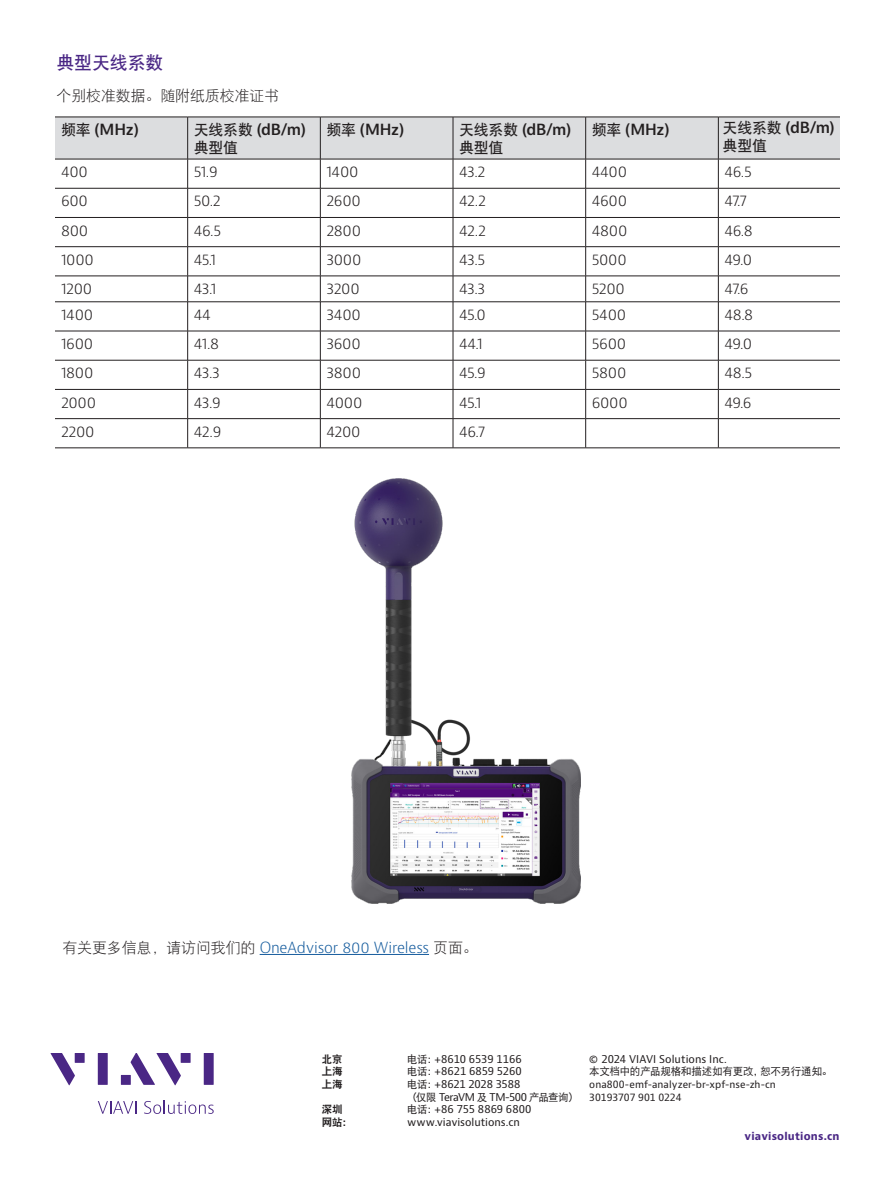
<style>
.page{position:relative;width:893px;height:1191px;background:#fff}
.page>*{position:absolute;margin:0;border:0;box-sizing:border-box;transform-origin:0 0}
.H2_Heading_Purple_12_16{font:18px "DFP Hei W7";letter-spacing:-.01em;color:#4a2785}
.Table_Copy{font:300 15px "Bernino Sans";letter-spacing:-.035em;color:#231f20}
.TH{font:15px/18px "DFP Hei W7";letter-spacing:-.015em;color:#231f20}
.P_10_16{font:300 15px "Bernino Sans";letter-spacing:-.01em;color:#175d9e}
.TH-2{font:600 15px "Bernino Sans";letter-spacing:-.015em;color:#231f20}
.P_10_16-2{font:15px "DFP Hei W3";letter-spacing:-.01em;color:#231f20}
.t1{font:10.5px "Bernino Sans";letter-spacing:-.005em;color:#231f20}
.t2{font:10.5px/12.6px "Bernino Sans";letter-spacing:-.035em;color:#231f20}
.t3{font:10.5px "DFP Hei W5";letter-spacing:-.02em;color:#231f20}
.t4{font:700 10.5px "Bernino Sans";letter-spacing:.02em;color:#4a2785}
.t5{font:10.5px "DFP Hei W9";letter-spacing:-.005em;color:#231f20}
.t6{font:9.75px/12.6px "Bernino Sans";letter-spacing:.01em;color:#231f20}
.s1{font-family:"DFP Hei W7";font-weight:400}
.s2{font-family:"Bernino Sans";font-weight:600}
.s3{font-family:"DFP Hei W3";font-weight:400;color:#231f20}
.s4{font-family:"DFP Hei W5"}
</style>
<div class="page">
<svg style="left:51px;top:1053px;width:34px;height:32px"></svg>
<svg style="left:98px;top:1053px;width:10px;height:31px"></svg>
<svg style="left:204px;top:1053px;width:10px;height:31px"></svg>
<svg style="left:131px;top:1053px;width:60px;height:32px"></svg>
<div style="left:121px;top:1075px;width:10px;height:9px;background:#4a2785"></div>
<svg style="left:98px;top:1101px;width:38px;height:12px"></svg>
<svg style="left:144px;top:1100px;width:70px;height:14px"></svg>
<svg style="left:55px;top:117px;width:785px;height:330px"></svg>
<hr style="left:55px;top:447px;width:133px;height:1px;background:#231f20">
<hr style="left:188px;top:447px;width:132px;height:1px;background:#231f20">
<hr style="left:320px;top:447px;width:133px;height:1px;background:#231f20">
<hr style="left:453px;top:447px;width:133px;height:1px;background:#231f20">
<hr style="left:586px;top:447px;width:132px;height:1px;background:#231f20">
<hr style="left:718px;top:447px;width:122px;height:1px;background:#231f20">
<hr style="left:260px;top:954px;width:169px;height:1px;background:#175d9e">
<img style="left:351px;top:479px;width:229px;height:424px">
<p class="H2_Heading_Purple_12_16" style="left:56px;top:53px;width:109px">典型天线系数</p>
<p class="P_10_16-2" style="left:56px;top:88px;width:224px">个别校准数据。随附纸质校准证书</p>
<p class="TH-2" style="left:61px;top:120px;width:79px"><span class="s1">频率</span> (MHz)</p>
<p class="TH" style="left:194px;top:121px;width:114px">天线系数 <span class="s2">(dB/m)</span>典型值</p>
<p class="TH-2" style="left:326px;top:120px;width:79px"><span class="s1">频率</span> (MHz)</p>
<p class="TH" style="left:459px;top:121px;width:114px">天线系数 <span class="s2">(dB/m)</span>典型值</p>
<p class="TH-2" style="left:592px;top:120px;width:79px"><span class="s1">频率</span> (MHz)</p>
<p class="TH" style="left:723px;top:119px;width:114px">天线系数 <span class="s2">(dB/m)</span>典型值</p>
<p class="Table_Copy" style="left:61px;top:162px;width:28px">400</p>
<p class="Table_Copy" style="left:194px;top:162px;width:26px">51.9</p>
<p class="Table_Copy" style="left:326px;top:162px;width:34px">1400</p>
<p class="Table_Copy" style="left:459px;top:162px;width:28px">43.2</p>
<p class="Table_Copy" style="left:592px;top:162px;width:37px">4400</p>
<p class="Table_Copy" style="left:724px;top:162px;width:29px">46.5</p>
<p class="Table_Copy" style="left:61px;top:191px;width:28px">600</p>
<p class="Table_Copy" style="left:194px;top:191px;width:29px">50.2</p>
<p class="Table_Copy" style="left:326px;top:191px;width:36px">2600</p>
<p class="Table_Copy" style="left:459px;top:191px;width:29px">42.2</p>
<p class="Table_Copy" style="left:592px;top:191px;width:37px">4600</p>
<p class="Table_Copy" style="left:724px;top:191px;width:24px">47.7</p>
<p class="Table_Copy" style="left:61px;top:220px;width:29px">800</p>
<p class="Table_Copy" style="left:194px;top:220px;width:29px">46.5</p>
<p class="Table_Copy" style="left:326px;top:220px;width:36px">2800</p>
<p class="Table_Copy" style="left:459px;top:220px;width:29px">42.2</p>
<p class="Table_Copy" style="left:592px;top:220px;width:37px">4800</p>
<p class="Table_Copy" style="left:724px;top:220px;width:30px">46.8</p>
<p class="Table_Copy" style="left:61px;top:249px;width:34px">1000</p>
<p class="Table_Copy" style="left:194px;top:249px;width:24px">45.1</p>
<p class="Table_Copy" style="left:326px;top:249px;width:37px">3000</p>
<p class="Table_Copy" style="left:459px;top:249px;width:28px">43.5</p>
<p class="Table_Copy" style="left:592px;top:249px;width:37px">5000</p>
<p class="Table_Copy" style="left:724px;top:249px;width:29px">49.0</p>
<p class="Table_Copy" style="left:61px;top:279px;width:33px">1200</p>
<p class="Table_Copy" style="left:194px;top:279px;width:24px">43.1</p>
<p class="Table_Copy" style="left:326px;top:279px;width:35px">3200</p>
<p class="Table_Copy" style="left:459px;top:279px;width:28px">43.3</p>
<p class="Table_Copy" style="left:592px;top:279px;width:35px">5200</p>
<p class="Table_Copy" style="left:724px;top:279px;width:26px">47.6</p>
<p class="Table_Copy" style="left:61px;top:304px;width:34px">1400</p>
<p class="Table_Copy" style="left:194px;top:304px;width:19px">44</p>
<p class="Table_Copy" style="left:326px;top:304px;width:36px">3400</p>
<p class="Table_Copy" style="left:459px;top:304px;width:28px">45.0</p>
<p class="Table_Copy" style="left:592px;top:304px;width:36px">5400</p>
<p class="Table_Copy" style="left:724px;top:304px;width:30px">48.8</p>
<p class="Table_Copy" style="left:61px;top:334px;width:34px">1600</p>
<p class="Table_Copy" style="left:194px;top:334px;width:27px">41.8</p>
<p class="Table_Copy" style="left:326px;top:334px;width:36px">3600</p>
<p class="Table_Copy" style="left:459px;top:334px;width:25px">44.1</p>
<p class="Table_Copy" style="left:592px;top:334px;width:36px">5600</p>
<p class="Table_Copy" style="left:724px;top:334px;width:29px">49.0</p>
<p class="Table_Copy" style="left:61px;top:363px;width:34px">1800</p>
<p class="Table_Copy" style="left:194px;top:363px;width:28px">43.3</p>
<p class="Table_Copy" style="left:326px;top:363px;width:36px">3800</p>
<p class="Table_Copy" style="left:459px;top:363px;width:28px">45.9</p>
<p class="Table_Copy" style="left:592px;top:363px;width:36px">5800</p>
<p class="Table_Copy" style="left:724px;top:363px;width:29px">48.5</p>
<p class="Table_Copy" style="left:61px;top:392px;width:37px">2000</p>
<p class="Table_Copy" style="left:194px;top:392px;width:29px">43.9</p>
<p class="Table_Copy" style="left:326px;top:392px;width:38px">4000</p>
<p class="Table_Copy" style="left:459px;top:392px;width:24px">45.1</p>
<p class="Table_Copy" style="left:592px;top:392px;width:38px">6000</p>
<p class="Table_Copy" style="left:724px;top:392px;width:29px">49.6</p>
<p class="Table_Copy" style="left:61px;top:421px;width:35px">2200</p>
<p class="Table_Copy" style="left:194px;top:421px;width:29px">42.9</p>
<p class="Table_Copy" style="left:326px;top:421px;width:36px">4200</p>
<p class="Table_Copy" style="left:459px;top:421px;width:28px">46.7</p>
<p class="P_10_16" style="left:62px;top:937px;width:417px"><span class="s3">有关更多信息，请访问我们的</span> OneAdvisor 800 Wireless <span class="s3">页面。</span></p>
<p class="t5" style="left:322px;top:1053px;width:22px">北京</p>
<p class="t1" style="left:407px;top:1052px;width:116px"><span class="s4">电话：</span>+8610 6539 1166</p>
<p class="t5" style="left:322px;top:1066px;width:22px">上海</p>
<p class="t1" style="left:407px;top:1064px;width:116px"><span class="s4">电话：</span>+8621 6859 5260</p>
<p class="t5" style="left:322px;top:1079px;width:22px">上海</p>
<p class="t2" style="left:407px;top:1078px;width:172px"><span class="s4">电话：</span>+8621 2028 3588<br><span class="s4">（仅限</span> TeraVM <span class="s4">及</span> TM-500 <span class="s4">产品查询）</span></p>
<p class="t5" style="left:322px;top:1104px;width:22px">深圳</p>
<p class="t1" style="left:407px;top:1102px;width:126px"><span class="s4">电话：</span>+86 755 8869 6800</p>
<p class="t5" style="left:322px;top:1116px;width:32px">网站：</p>
<p class="t1" style="left:407px;top:1115px;width:114px">www.viavisolutions.cn</p>
<p class="t1" style="left:589px;top:1052px;width:139px">© 2024 VIAVI Solutions Inc.</p>
<p class="t3" style="left:589px;top:1066px;width:245px">本文档中的产品规格和描述如有更改，恕不另行通知。</p>
<p class="t6" style="left:589px;top:1078px;width:188px">ona800-emf-analyzer-br-xpf-nse-zh-cn<br>30193707 901 0224</p>
<p class="t4" style="left:745px;top:1129px;width:96px">viavisolutions.cn</p>
</div>
